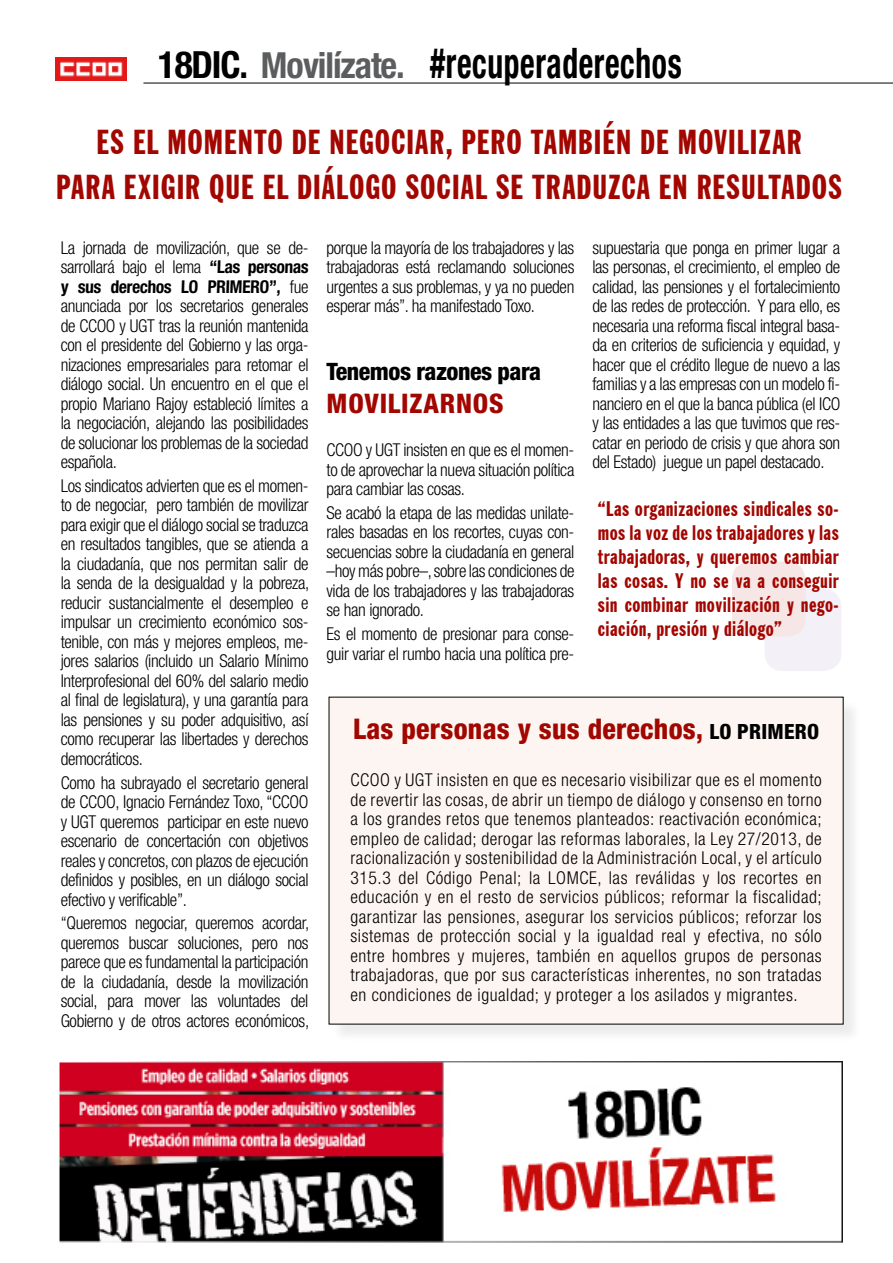
<style>
.page{position:relative;width:893px;height:1263px;background:#fff}
.page>*{position:absolute;margin:0;border:0;box-sizing:border-box;transform-origin:0 0}
.t1{font:700 condensed 42.15px "Helvetica Neue";letter-spacing:.02em;color:#000;scale:.75 1}
.t2{font:extra-condensed 34.5px/45px "Franklin Gothic BT";letter-spacing:.03em;color:#a20600;text-align:center}
.t3{font:800 condensed 28.5px "Helvetica Neue";letter-spacing:.01em;color:#a20600}
.t4{font:800 condensed 27px "Helvetica Neue";letter-spacing:.03em;color:#a20600}
.t5{font:800 condensed 24px "Helvetica Neue";letter-spacing:-.02em;color:#000}
.t6{font:extra-condensed 21px/24px "Franklin Gothic BT";letter-spacing:.02em;color:#a20600;text-align:justify}
.t7{font:300 condensed 17.7px/19.5px "Helvetica Neue";letter-spacing:-.02em;color:#000;text-align:justify}
.s1{font-size:37.5px}
.s2{font-size:36px}
.s3{font-size:36px;color:#5c5d5f}
.s4{font-weight:700}
.s5{font-size:27px}
.s6{font-size:21px;color:#000}
</style>
<div class="page">
<hr style="left:143px;top:83px;width:750px;height:1px;background:#000">
<img style="left:55px;top:58px;width:71px;height:23px">
<img style="left:59px;top:1061px;width:783px;height:181px">
<div style="left:764px;top:589px;width:77px;height:82px;background:#f3f1f7;border-radius:18px"></div>
<div style="left:732px;top:562px;width:74px;height:74px;background:#f6e6e6;border-radius:18px"></div>
<div style="left:330px;top:697px;width:534px;height:346px;background:#000;opacity:.08"></div>
<div style="left:329px;top:697px;width:514px;height:327px;background:#fdf5f1"></div>
<h1 class="t1" style="left:158px;top:37px;width:700px"><span class="s1">18DIC</span><span class="s2">.</span> <span class="s3">Movilízate.</span> #recuperaderechos</h1>
<h2 class="t2" style="left:56px;top:119px;width:787px">ES EL MOMENTO DE NEGOCIAR, PERO TAMBIÉN DE MOVILIZAR<br>PARA EXIGIR QUE EL DIÁLOGO SOCIAL SE TRADUZCA EN RESULTADOS</h2>
<p class="t7" style="left:61px;top:237px;width:250px">La jornada de movilización, que se de&shy;sarrollará bajo el lema <span class="s4">“Las personas y sus derechos LO PRIMERO”,</span> fue anunciada por los secretarios generales de CCOO y UGT tras la reunión mantenida con el presidente del Gobierno y las orga&shy;nizaciones empresariales para retomar el diálogo social. Un encuentro en el que el propio Mariano Rajoy estableció límites a la negociación, alejando las posibilidades de solucionar los problemas de la sociedad española.</p>
<p class="t7" style="left:61px;top:476px;width:250px">Los sindicatos advierten que es el momen&shy;to de negociar, pero también de movilizar para exigir que el diálogo social se traduzca en resultados tangibles, que se atienda a la ciudadanía, que nos permitan salir de la senda de la desigualdad y la pobreza, reducir sustancialmente el desempleo e impulsar un crecimiento económico sos&shy;tenible, con más y mejores empleos, me&shy;jores salarios (incluido un Salario Mínimo Interprofesional del 60% del salario medio al final de legislatura), y una garantía para las pensiones y su poder adquisitivo, así como recuperar las libertades y derechos democráticos.</p>
<p class="t7" style="left:61px;top:772px;width:249px">Como ha subrayado el secretario general de CCOO, Ignacio Fernández Toxo, “CCOO y UGT queremos participar en este nuevo escenario de concertación con objetivos reales y concretos, con plazos de ejecución definidos y posibles, en un diálogo social efectivo y verificable”.</p>
<p class="t7" style="left:61px;top:913px;width:250px">“Queremos negociar, queremos acordar, queremos buscar soluciones, pero nos parece que es fundamental la participación de la ciudadanía, desde la movilización social, para mover las voluntades del Gobierno y de otros actores económicos,</p>
<p class="t7" style="left:327px;top:237px;width:249px">porque la mayoría de los trabajadores y las trabajadoras está reclamando soluciones urgentes a sus problemas, y ya no pueden esperar más”. ha manifestado Toxo.</p>
<h3 class="t5" style="left:327px;top:357px;width:216px">Tenemos razones para</h3>
<h3 class="t4" style="left:327px;top:387px;width:179px">MOVILIZARNOS</h3>
<p class="t7" style="left:327px;top:440px;width:249px">CCOO y UGT insisten en que es el momen&shy;to de aprovechar la nueva situación política para cambiar las cosas.</p>
<p class="t7" style="left:327px;top:503px;width:249px">Se acabó la etapa de las medidas unilate&shy;rales basadas en los recortes, cuyas con&shy;secuencias sobre la ciudadanía en general –hoy más pobre–, sobre las condiciones de vida de los trabajadores y las trabajadoras se han ignorado.</p>
<p class="t7" style="left:327px;top:624px;width:249px">Es el momento de presionar para conse&shy;guir variar el rumbo hacia una política pre-</p>
<p class="t7" style="left:592px;top:237px;width:249px">supuestaria que ponga en primer lugar a las personas, el crecimiento, el empleo de calidad, las pensiones y el fortalecimiento de las redes de protección. Y para ello, es necesaria una reforma fiscal integral basa&shy;da en criterios de suficiencia y equidad, y hacer que el crédito llegue de nuevo a las familias y a las empresas con un modelo fi&shy;nanciero en el que la banca pública (el ICO y las entidades a las que tuvimos que res&shy;catar en periodo de crisis y que ahora son del Estado) juegue un papel destacado.</p>
<p class="t6" style="left:598px;top:497px;width:243px">“Las organizaciones sindicales so&shy;mos la voz de los trabajadores y las trabajadoras, y queremos cambiar las cosas. Y no se va a conseguir sin combinar movilización y nego&shy;ciación, presión y diálogo”</p>
<h3 class="t3" style="left:353px;top:711px;width:467px">Las personas y sus derechos<span class="s5">,</span> <span class="s6">LO PRIMERO</span></h3>
<p class="t7" style="left:350px;top:770px;width:473px">CCOO y UGT insisten en que es necesario visibilizar que es el momento de revertir las cosas, de abrir un tiempo de diálogo y consenso en torno a los grandes retos que tenemos planteados: reactivación económica; empleo de calidad; derogar las reformas laborales, la Ley 27/2013, de racionalización y sostenibilidad de la Administración Local, y el artículo 315.3 del Código Penal; la LOMCE, las reválidas y los recortes en educación y en el resto de servicios públicos; reformar la fiscalidad; garantizar las pensiones, asegurar los servicios públicos; reforzar los sistemas de protección social y la igualdad real y efectiva, no sólo entre hombres y mujeres, también en aquellos grupos de personas trabajadoras, que por sus características inherentes, no son tratadas en condiciones de igualdad; y proteger a los asilados y migrantes.</p>
</div>
